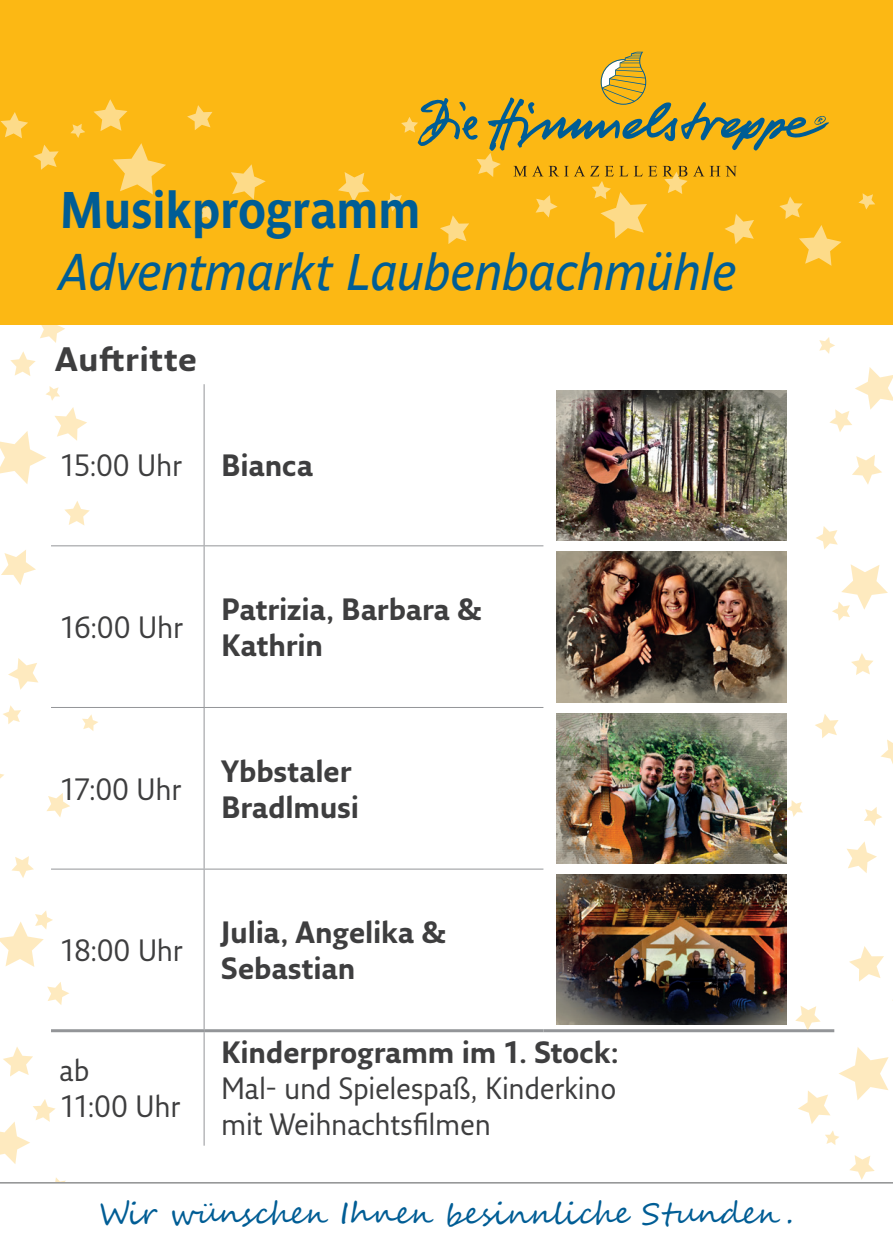
<style>
.page{position:relative;width:893px;height:1259px;background:#fff}
.page>*{position:absolute;margin:0;border:0;box-sizing:border-box;transform-origin:0 0}
.t1{font:italic 51px "Parisine Ptf";letter-spacing:-.015em;color:#005d95;scale:.95 1}
.t2{font:700 51px "Parisine Ptf";letter-spacing:-.01em;color:#005d95;scale:.95 1}
.t3{font:700 33px "Fresco Sans Pro";letter-spacing:.015em;color:#3e3e3f}
.t4{font:700 30px/36px "Fresco Sans Pro";letter-spacing:-.005em;color:#3e3e3f;scale:.95 1}
.t5{font:30px/36px "Fresco Sans Pro";letter-spacing:-.01em;color:#3e3e3f;scale:.95 1}
.t6{font:30px "Segoe Script";color:#005d95}
</style>
<div class="page">
<svg style="left:8px;top:658px;width:30px;height:32px"></svg>
<svg style="left:0;top:431px;width:46px;height:53px"></svg>
<svg style="left:1px;top:550px;width:35px;height:35px"></svg>
<svg style="left:3px;top:1047px;width:30px;height:29px"></svg>
<svg style="left:0;top:1099px;width:56px;height:65px"></svg>
<svg style="left:47px;top:982px;width:22px;height:23px"></svg>
<svg style="left:0;top:774px;width:4px;height:5px"></svg>
<svg style="left:40px;top:325px;width:25px;height:18px"></svg>
<svg style="left:46px;top:386px;width:14px;height:15px"></svg>
<svg style="left:64px;top:501px;width:26px;height:24px"></svg>
<svg style="left:10px;top:351px;width:26px;height:25px"></svg>
<svg style="left:55px;top:407px;width:32px;height:34px"></svg>
<svg style="left:47px;top:793px;width:23px;height:24px"></svg>
<svg style="left:82px;top:714px;width:16px;height:17px"></svg>
<svg style="left:0;top:911px;width:53px;height:56px"></svg>
<svg style="left:12px;top:856px;width:22px;height:22px"></svg>
<svg style="left:55px;top:1177px;width:11px;height:5px"></svg>
<svg style="left:3px;top:705px;width:18px;height:19px"></svg>
<hr style="left:204px;top:384px;width:1px;height:161px;background:#939598">
<hr style="left:51px;top:545px;width:153px;height:1px;background:#939598">
<hr style="left:204px;top:545px;width:339px;height:1px;background:#939598">
<hr style="left:204px;top:546px;width:1px;height:161px;background:#939598">
<hr style="left:51px;top:707px;width:153px;height:1px;background:#939598">
<hr style="left:204px;top:707px;width:339px;height:1px;background:#939598">
<hr style="left:204px;top:708px;width:1px;height:160px;background:#939598">
<hr style="left:51px;top:868px;width:153px;height:1px;background:#939598">
<hr style="left:204px;top:868px;width:339px;height:1px;background:#939598">
<hr style="left:204px;top:869px;width:1px;height:160px;background:#939598">
<hr style="left:204px;top:1032px;width:1px;height:113px;background:#939598">
<hr style="left:51px;top:1029px;width:153px;height:3px;background:#939598">
<hr style="left:204px;top:1029px;width:339px;height:3px;background:#939598">
<hr style="left:543px;top:1029px;width:291px;height:3px;background:#939598">
<svg style="left:847px;top:841px;width:30px;height:32px"></svg>
<svg style="left:839px;top:1047px;width:50px;height:53px"></svg>
<svg style="left:849px;top:946px;width:35px;height:35px"></svg>
<svg style="left:852px;top:455px;width:30px;height:30px"></svg>
<svg style="left:829px;top:367px;width:64px;height:65px"></svg>
<svg style="left:816px;top:526px;width:22px;height:23px"></svg>
<svg style="left:881px;top:739px;width:12px;height:25px"></svg>
<svg style="left:825px;top:1131px;width:14px;height:14px"></svg>
<svg style="left:795px;top:1006px;width:26px;height:24px"></svg>
<svg style="left:850px;top:1155px;width:25px;height:25px"></svg>
<svg style="left:798px;top:1091px;width:32px;height:33px"></svg>
<svg style="left:815px;top:714px;width:23px;height:24px"></svg>
<svg style="left:787px;top:800px;width:16px;height:17px"></svg>
<svg style="left:832px;top:564px;width:56px;height:57px"></svg>
<svg style="left:851px;top:653px;width:22px;height:22px"></svg>
<svg style="left:819px;top:337px;width:16px;height:17px"></svg>
<svg style="left:864px;top:807px;width:18px;height:19px"></svg>
<div style="left:0;top:0;width:893px;height:325px;background:#fcb814"></div>
<svg style="left:338px;top:172px;width:32px;height:30px"></svg>
<svg style="left:199px;top:203px;width:18px;height:18px"></svg>
<svg style="left:113px;top:143px;width:53px;height:52px"></svg>
<svg style="left:231px;top:164px;width:35px;height:36px"></svg>
<svg style="left:70px;top:124px;width:15px;height:14px"></svg>
<svg style="left:187px;top:105px;width:26px;height:25px"></svg>
<svg style="left:0;top:112px;width:59px;height:58px"></svg>
<svg style="left:93px;top:99px;width:35px;height:32px"></svg>
<svg style="left:858px;top:193px;width:17px;height:17px"></svg>
<svg style="left:384px;top:52px;width:458px;height:214px"></svg>
<hr style="left:0;top:1182px;width:893px;height:1px;background:#57585a">
<img style="left:556px;top:390px;width:231px;height:151px">
<img style="left:556px;top:552px;width:231px;height:150px">
<img style="left:556px;top:713px;width:231px;height:150px">
<img style="left:556px;top:874px;width:231px;height:151px">
<h1 class="t2" style="left:60px;top:172px;width:382px">Musikprogramm</h1>
<h1 class="t1" style="left:60px;top:234px;width:715px">Adventmarkt Laubenbachmühle</h1>
<p class="t3" style="left:55px;top:338px;width:143px">Auftritte</p>
<p class="t5" style="left:60px;top:447px;width:130px">15:00 Uhr</p>
<p class="t4" style="left:221px;top:447px;width:99px">Bianca</p>
<p class="t5" style="left:60px;top:608px;width:131px">16:00 Uhr</p>
<p class="t4" style="left:221px;top:590px;width:276px">Patrizia, Barbara &amp;<br>Kathrin</p>
<p class="t5" style="left:60px;top:770px;width:130px">17:00 Uhr</p>
<p class="t4" style="left:221px;top:752px;width:147px">Ybbstaler<br>Bradlmusi</p>
<p class="t5" style="left:60px;top:932px;width:131px">18:00 Uhr</p>
<p class="t5" style="left:60px;top:1052px;width:128px">ab<br>11:00 Uhr</p>
<p class="t4" style="left:221px;top:914px;width:238px">Julia, Angelika &amp;<br>Sebastian</p>
<p class="t4" style="left:221px;top:1034px;width:420px">Kinderprogramm im 1. Stock:</p>
<p class="t5" style="left:221px;top:1070px;width:417px">Mal- und Spielespaß, Kinderkino mit Weihnachtsfilmen</p>
<p class="t6" style="left:99px;top:1189px;width:696px">Wir wünschen Ihnen besinnliche Stunden .</p>
</div>
